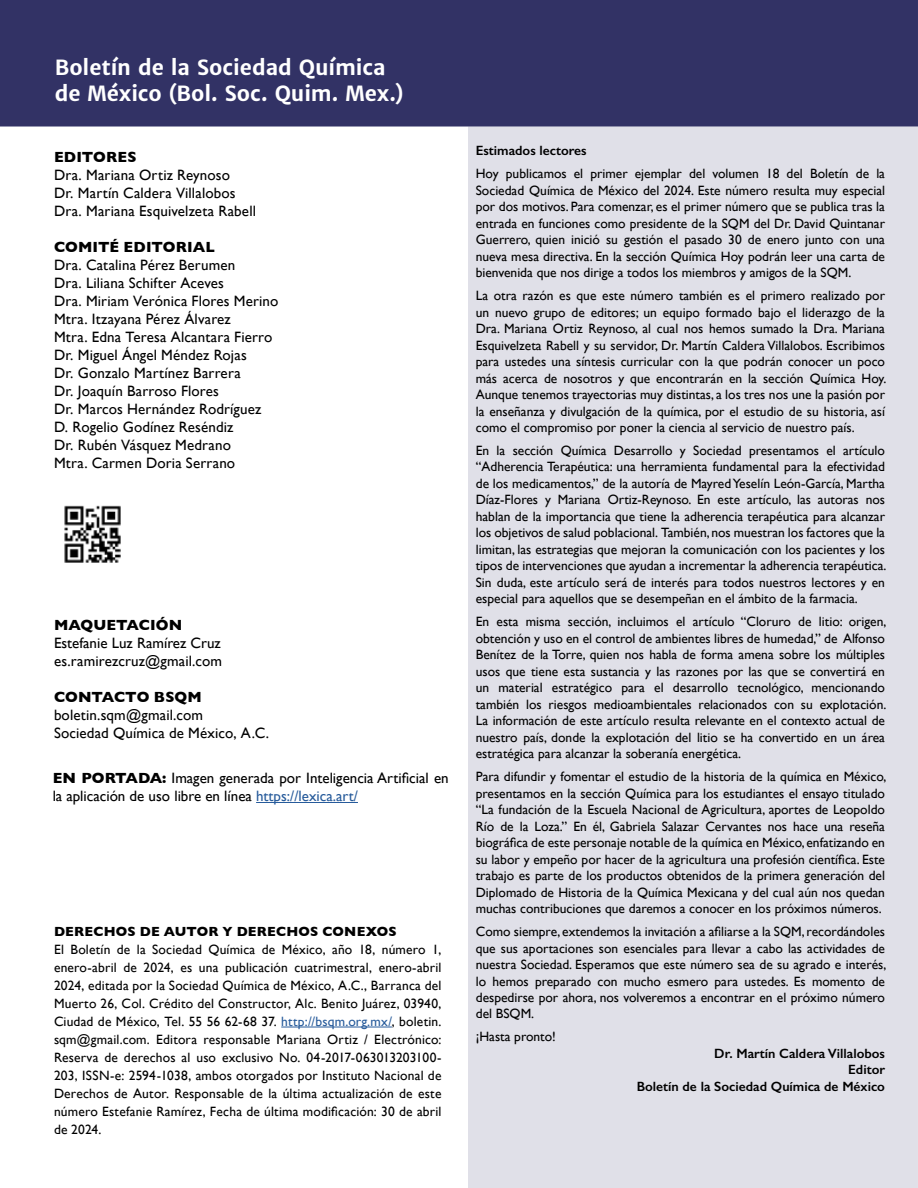
<style>
.page{position:relative;width:918px;height:1188px;background:#fff}
.page>*{position:absolute;margin:0;border:0;box-sizing:border-box;transform-origin:0 0}
.t1{font:700 21px/25.2px "Merriweather Sans";letter-spacing:-.005em;color:#fff}
.t2{font:15px/18px "Gill Sans";letter-spacing:.01em;color:#000}
.t3{font:700 15px "Gill Sans";letter-spacing:.005em;color:#000}
.t4{font:13.5px/16.5px "Gill Sans";color:#000;text-align:justify}
.t5{font:600 13.5px/16.5px "Gill Sans";color:#000;text-align:right}
.t6{font:700 13.5px "Gill Sans";letter-spacing:.015em;color:#000}
.s1{font-weight:700}
.s2{color:#275b9b}
</style>
<div class="page">
<div style="left:0;top:0;width:918px;height:127px;background:#323265"></div>
<hr style="left:281px;top:1027px;width:111px;height:1px;background:#275b9b">
<img style="left:64px;top:505px;width:57px;height:58px">
<div style="left:468px;top:127px;width:450px;height:1061px;background:#e0e0e8"></div>
<hr style="left:256px;top:802px;width:102px;height:1px;background:#275b9b">
<h1 class="t1" style="left:55px;top:55px;width:350px">Boletín de la Sociedad Química de México (Bol. Soc. Quim. Mex.)</h1>
<p class="t3" style="left:54px;top:145px;width:84px">EDITORES</p>
<p class="t2" style="left:54px;top:166px;width:203px">Dra. Mariana Ortiz Reynoso<br>Dr. Martín Caldera Villalobos<br>Dra. Mariana Esquivelzeta Rabell</p>
<p class="t3" style="left:54px;top:235px;width:162px">COMITÉ EDITORIAL</p>
<p class="t2" style="left:54px;top:256px;width:226px">Dra. Catalina Pérez Berumen<br>Dra. Liliana Schifter Aceves<br>Dra. Miriam Verónica Flores Merino<br>Mtra. Itzayana Pérez Álvarez<br>Mtra. Edna Teresa Alcantara Fierro<br>Dr. Miguel Ángel Méndez Rojas<br>Dr. Gonzalo Martínez Barrera<br>Dr. Joaquín Barroso Flores<br>Dr. Marcos Hernández Rodríguez<br>D. Rogelio Godínez Reséndiz<br>Dr. Rubén Vásquez Medrano<br>Mtra. Carmen Doria Serrano</p>
<p class="t3" style="left:54px;top:613px;width:130px">MAQUETACIÓN</p>
<p class="t2" style="left:54px;top:634px;width:170px">Estefanie Luz Ramírez Cruz es.ramirezcruz@gmail.com</p>
<p class="t3" style="left:54px;top:685px;width:149px">CONTACTO BSQM</p>
<p class="t2" style="left:54px;top:706px;width:217px">boletin.sqm@gmail.com<br>Sociedad Química de México, A.C.</p>
<p class="t2" style="left:53px;top:769px;width:398px"><span class="s1">EN PORTADA:</span> Imagen generada por Inteligencia Artificial en la aplicación de uso libre en línea <span class="s2">https://lexica.art/</span></p>
<p class="t6" style="left:54px;top:921px;width:344px">DERECHOS DE AUTOR Y DERECHOS CONEXOS</p>
<p class="t4" style="left:54px;top:940px;width:389px;line-height:18px">El Boletín de la Sociedad Química de México, año 18, número 1, enero-abril de 2024, es una publicación cuatrimestral, enero-abril 2024, editada por la Sociedad Química de México, A.C., Barranca del Muerto 26, Col. Crédito del Constructor, Alc. Benito Juárez, 03940, Ciudad de México, Tel. 55 56 62-68 37. <span class="s2">http://bsqm.org.mx/</span>, boletin. sqm@gmail.com. Editora responsable Mariana Ortiz / Electrónico:<br>Reserva de derechos al uso exclusivo No. 04-2017-063013203100- 203, ISSN-e: 2594-1038, ambos otorgados por Instituto Nacional de Derechos de Autor. Responsable de la última actualización de este número Estefanie Ramírez, Fecha de última modificación: 30 de abril de 2024.</p>
<p class="t5" style="left:476px;top:142px;width:112px">Estimados lectores</p>
<p class="t4" style="left:476px;top:165px;width:411px">Hoy publicamos el primer ejemplar del volumen 18 del Boletín de la Sociedad Química de México del 2024. Este número resulta muy especial por dos motivos. Para comenzar, es el primer número que se publica tras la entrada en funciones como presidente de la SQM del Dr. David Quintanar Guerrero, quien inició su gestión el pasado 30 de enero junto con una nueva mesa directiva. En la sección Química Hoy podrán leer una carta de bienvenida que nos dirige a todos los miembros y amigos de la SQM.</p>
<p class="t4" style="left:476px;top:287px;width:412px">La otra razón es que este número también es el primero realizado por un nuevo grupo de editores; un equipo formado bajo el liderazgo de la Dra. Mariana Ortiz Reynoso, al cual nos hemos sumado la Dra. Mariana Esquivelzeta Rabell y su servidor, Dr. Martín Caldera Villalobos. Escribimos para ustedes una síntesis curricular con la que podrán conocer un poco más acerca de nosotros y que encontrarán en la sección Química Hoy.<br>Aunque tenemos trayectorias muy distintas, a los tres nos une la pasión por la enseñanza y divulgación de la química, por el estudio de su historia, así como el compromiso por poner la ciencia al servicio de nuestro país.</p>
<p class="t4" style="left:476px;top:442px;width:412px">En la sección Química Desarrollo y Sociedad presentamos el artículo “Adherencia Terapéutica: una herramienta fundamental para la efectividad de los medicamentos,” de la autoría de Mayred Yeselín León-García, Martha Díaz-Flores y Mariana Ortiz-Reynoso. En este artículo, las autoras nos hablan de la importancia que tiene la adherencia terapéutica para alcanzar los objetivos de salud poblacional. También, nos muestran los factores que la limitan, las estrategias que mejoran la comunicación con los pacientes y los tipos de intervenciones que ayudan a incrementar la adherencia terapéutica.<br>Sin duda, este artículo será de interés para todos nuestros lectores y en especial para aquellos que se desempeñan en el ámbito de la farmacia.</p>
<p class="t4" style="left:476px;top:613px;width:412px">En esta misma sección, incluimos el artículo “Cloruro de litio: origen, obtención y uso en el control de ambientes libres de humedad,” de Alfonso Benítez de la Torre, quien nos habla de forma amena sobre los múltiples usos que tiene esta sustancia y las razones por las que se convertirá en un material estratégico para el desarrollo tecnológico, mencionando también los riesgos medioambientales relacionados con su explotación.<br>La información de este artículo resulta relevante en el contexto actual de nuestro país, donde la explotación del litio se ha convertido en un área estratégica para alcanzar la soberanía energética.</p>
<p class="t4" style="left:476px;top:768px;width:412px">Para difundir y fomentar el estudio de la historia de la química en México, presentamos en la sección Química para los estudiantes el ensayo titulado “La fundación de la Escuela Nacional de Agricultura, aportes de Leopoldo Río de la Loza.” En él, Gabriela Salazar Cervantes nos hace una reseña biográfica de este personaje notable de la química en México, enfatizando en su labor y empeño por hacer de la agricultura una profesión científica. Este trabajo es parte de los productos obtenidos de la primera generación del Diplomado de Historia de la Química Mexicana y del cual aún nos quedan muchas contribuciones que daremos a conocer en los próximos números.</p>
<p class="t4" style="left:476px;top:923px;width:412px">Como siempre, extendemos la invitación a afiliarse a la SQM, recordándoles que sus aportaciones son esenciales para llevar a cabo las actividades de nuestra Sociedad. Esperamos que este número sea de su agrado e interés, lo hemos preparado con mucho esmero para ustedes. Es momento de despedirse por ahora, nos volveremos a encontrar en el próximo número del BSQM.</p>
<p class="t4" style="left:476px;top:1028px;width:82px">¡Hasta pronto!</p>
<p class="t5" style="left:637px;top:1045px;width:250px">Dr. Martín Caldera Villalobos<br>Editor<br>Boletín de la Sociedad Química de México</p>
</div>
